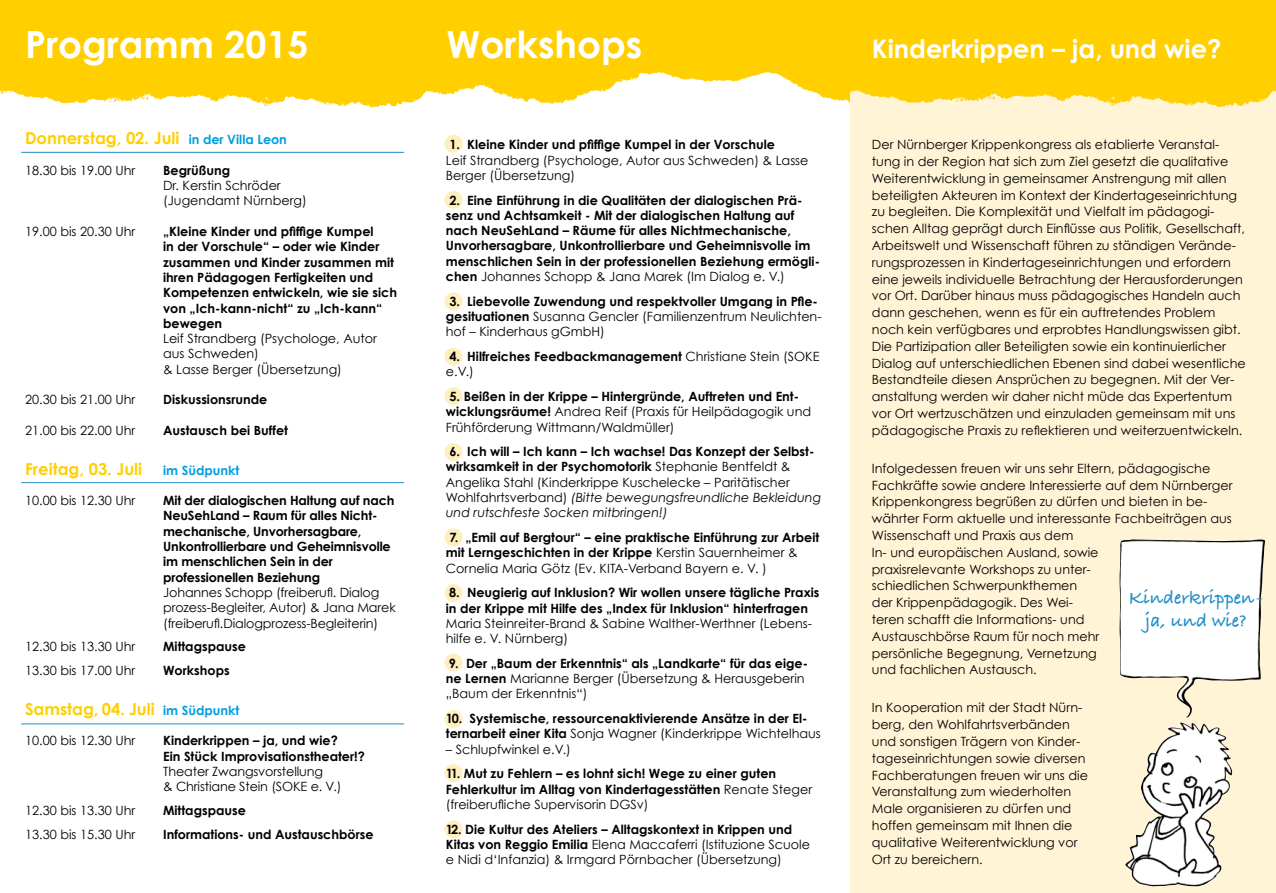
<style>
.page{position:relative;width:1276px;height:893px;background:#fff}
.page>*{position:absolute;margin:0;border:0;box-sizing:border-box;transform-origin:0 0}
.t1{font:700 37.5px "Century Gothic";color:#fff}
.t2{font:700 25.5px "Century Gothic";color:#fff}
.t3{font:19.5px/23.5px "Bradley Hand ITCTT Bold";color:#1c8ec9;text-align:center}
.t4{font:700 16.5px "Century Gothic";color:#ffcf00}
.t5{font:12.75px/16.8px "Century Gothic";color:#000}
.t6{font:700 12.75px/15.3px "Century Gothic";color:#000}
.t7{font:700 12.75px "Century Gothic";color:#009ee0}
.s1{font-size:12.75px;color:#009ee0}
.s2{font-weight:400}
.s3{font-weight:700}
.s4{font-style:italic}
</style>
<div class="page">
<img style="left:0;top:21px;width:808px;height:87px">
<div style="left:850px;top:87px;width:426px;height:806px;background:#fff4d6"></div>
<img style="left:1125px;top:724px;width:108px;height:163px">
<img style="left:1119px;top:539px;width:146px;height:179px">
<img style="left:808px;top:21px;width:468px;height:87px">
<hr style="left:21px;top:152px;width:383px;height:1px;background:#1c8ec9">
<hr style="left:21px;top:482px;width:383px;height:1px;background:#1c8ec9">
<hr style="left:21px;top:723px;width:383px;height:1px;background:#1c8ec9">
<div style="left:444px;top:135px;width:18px;height:18px;background:#ffefbf;border-radius:50%"></div>
<div style="left:444px;top:191px;width:18px;height:18px;background:#ffefbf;border-radius:50%"></div>
<div style="left:444px;top:820px;width:18px;height:18px;background:#ffefbf;border-radius:50%"></div>
<div style="left:444px;top:292px;width:18px;height:18px;background:#ffefbf;border-radius:50%"></div>
<div style="left:444px;top:348px;width:18px;height:18px;background:#ffefbf;border-radius:50%"></div>
<div style="left:444px;top:387px;width:18px;height:18px;background:#ffefbf;border-radius:50%"></div>
<div style="left:444px;top:443px;width:18px;height:18px;background:#ffefbf;border-radius:50%"></div>
<div style="left:444px;top:528px;width:18px;height:18px;background:#ffefbf;border-radius:50%"></div>
<div style="left:444px;top:584px;width:18px;height:18px;background:#ffefbf;border-radius:50%"></div>
<div style="left:444px;top:653px;width:18px;height:18px;background:#ffefbf;border-radius:50%"></div>
<div style="left:444px;top:710px;width:18px;height:18px;background:#ffefbf;border-radius:50%"></div>
<div style="left:444px;top:764px;width:18px;height:18px;background:#ffefbf;border-radius:50%"></div>
<div style="left:0;top:0;width:1276px;height:21px;background:#ffcf00"></div>
<h1 class="t1" style="left:25px;top:21px;width:285px">Programm 2015</h1>
<p class="t4" style="left:25px;top:128px;width:263px">Donnerstag, 02. Juli <span class="s1">in der Villa Leon</span></p>
<p class="t5" style="left:25px;top:162px;width:112px">18.30 bis 19.00 Uhr</p>
<p class="t6" style="left:163px;top:162px;width:69px">Begrüßung</p>
<p class="t5" style="left:163px;top:178px;width:145px;line-height:15.3px">Dr. Kerstin Schröder (Jugendamt Nürnberg)</p>
<p class="t5" style="left:25px;top:223px;width:112px">19.00 bis 20.30 Uhr</p>
<p class="t6" style="left:163px;top:223px;width:235px">„Kleine Kinder und pfiffige Kumpel<br>in der Vorschule“ – oder wie Kinder zusammen und Kinder zusammen mit ihren Pädagogen Fertigkeiten und<br>Kompetenzen entwickeln, wie sie sich von „Ich-kann-nicht“ zu „Ich-kann“ bewegen</p>
<p class="t5" style="left:163px;top:331px;width:215px;line-height:15.3px">Leif Strandberg (Psychologe, Autor aus Schweden)<br>&amp; Lasse Berger (Übersetzung)</p>
<p class="t5" style="left:25px;top:391px;width:112px">20.30 bis 21.00 Uhr</p>
<p class="t6" style="left:163px;top:392px;width:106px">Diskussionsrunde</p>
<p class="t5" style="left:25px;top:422px;width:112px">21.00 bis 22.00 Uhr</p>
<p class="t6" style="left:163px;top:422px;width:126px">Austausch bei Buffet</p>
<p class="t4" style="left:25px;top:458px;width:119px">Freitag, 03. Juli</p>
<p class="t7" style="left:163px;top:462px;width:78px">im Südpunkt</p>
<p class="t5" style="left:25px;top:492px;width:112px">10.00 bis 12.30 Uhr</p>
<p class="t6" style="left:163px;top:493px;width:233px">Mit der dialogischen Haltung auf nach NeuSehLand – Raum für alles Nicht&shy;mechanische, Unvorhersagbare, Unkontrollierbare und Geheimnisvolle im menschlichen Sein in der professionellen Beziehung</p>
<p class="t5" style="left:163px;top:584px;width:234px;line-height:15.3px">Johannes Schopp (freiberufl. Dialog prozess-Begleiter, Autor) &amp; Jana Marek (freiberufl.Dialogprozess-Begleiterin)</p>
<p class="t5" style="left:25px;top:638px;width:112px">12.30 bis 13.30 Uhr</p>
<p class="t6" style="left:163px;top:639px;width:84px">Mittagspause</p>
<p class="t5" style="left:25px;top:662px;width:112px">13.30 bis 17.00 Uhr</p>
<p class="t6" style="left:163px;top:663px;width:68px">Workshops</p>
<p class="t4" style="left:25px;top:698px;width:216px">Samstag, 04. Juli <span class="s1">im Südpunkt</span></p>
<p class="t5" style="left:25px;top:732px;width:112px">10.00 bis 12.30 Uhr</p>
<p class="t6" style="left:163px;top:733px;width:203px">Kinderkrippen – ja, und wie?<br>Ein Stück Improvisationstheater!?</p>
<p class="t5" style="left:163px;top:763px;width:180px;line-height:15.3px">Theater Zwangsvorstellung<br>&amp; Christiane Stein (SOKE e. V.)</p>
<p class="t5" style="left:25px;top:802px;width:112px">12.30 bis 13.30 Uhr</p>
<p class="t6" style="left:163px;top:802px;width:84px">Mittagspause</p>
<p class="t5" style="left:25px;top:826px;width:112px">13.30 bis 15.30 Uhr</p>
<p class="t6" style="left:163px;top:826px;width:212px">Informations- und Austauschbörse</p>
<h1 class="t1" style="left:446px;top:21px;width:197px">Workshops</h1>
<h2 class="t2" style="left:872px;top:33px;width:351px">Kinderkrippen – ja, und wie?</h2>
<p class="t6" style="left:449px;top:137px;width:327px">1. Kleine Kinder und pfiffige Kumpel in der Vorschule</p>
<p class="t5" style="left:446px;top:152px;width:364px;line-height:15.3px">Leif Strandberg (Psychologe, Autor aus Schweden) &amp; Lasse<br>Berger (Übersetzung)</p>
<p class="t6" style="left:446px;top:192px;width:376px">2. Eine Einführung in die Qualitäten der dialogischen Prä&shy;senz und Achtsamkeit - Mit der dialogischen Haltung auf nach NeuSehLand – Räume für alles Nichtmechanische, Unvorhersagbare, Unkontrollierbare und Geheimnisvolle im menschlichen Sein in der professionellen Beziehung ermögli&shy;chen <span class="s2">Johannes Schopp &amp; Jana Marek (Im Dialog e. V.)</span></p>
<p class="t6" style="left:446px;top:293px;width:377px">3. Liebevolle Zuwendung und respektvoller Umgang in Pfle&shy;gesituationen <span class="s2">Susanna Gencler (Familienzentrum Neulichten&shy;hof – Kinderhaus gGmbH)</span></p>
<p class="t6" style="left:446px;top:348px;width:375px">4. Hilfreiches Feedbackmanagement <span class="s2">Christiane Stein (SOKE e.V.)</span></p>
<p class="t5" style="left:446px;top:388px;width:367px;line-height:15.3px"><span class="s3">5. Beißen in der Krippe – Hintergründe, Auftreten und Ent&shy;wicklungsräume!</span> Andrea Reif (Praxis für Heilpädagogik und<br>Frühförderung Wittmann/Waldmüller)</p>
<p class="t5" style="left:446px;top:444px;width:377px;line-height:15.3px"><span class="s3">6. Ich will – Ich kann – Ich wachse! Das Konzept der Selbst&shy;wirksamkeit in der Psychomotorik</span> Stephanie Bentfeldt &amp; Angelika Stahl (Kinderkrippe Kuschelecke – Paritätischer Wohlfahrtsverband) <span class="s4">(Bitte bewegungsfreundliche Bekleidung und rutschfeste Socken mitbringen!)</span></p>
<p class="t6" style="left:446px;top:529px;width:375px">7. „Emil auf Bergtour“ – eine praktische Einführung zur Arbeit mit Lerngeschichten in der Krippe <span class="s2">Kerstin Sauernheimer &amp;<br>Cornelia Maria Götz (Ev. KITA-Verband Bayern e. V. )</span></p>
<p class="t6" style="left:446px;top:585px;width:375px">8. Neugierig auf Inklusion? Wir wollen unsere tägliche Praxis in der Krippe mit Hilfe des „Index für Inklusion“ hinterfragen</p>
<p class="t5" style="left:446px;top:615px;width:368px;line-height:15.3px">Maria Steinreiter-Brand &amp; Sabine Walther-Werthner (Lebens&shy;hilfe e. V. Nürnberg)</p>
<p class="t5" style="left:446px;top:655px;width:364px;line-height:15.3px"><span class="s3">9. Der „Baum der Erkenntnis“ als „Landkarte“ für das eige&shy;ne Lernen</span> Marianne Berger (Übersetzung &amp; Herausgeberin „Baum der Erkenntnis“)</p>
<p class="t6" style="left:446px;top:711px;width:376px">10. Systemische, ressourcenaktivierende Ansätze in der El&shy;ternarbeit einer Kita <span class="s2">Sonja Wagner (Kinderkrippe Wichtelhaus</span></p>
<p class="t5" style="left:446px;top:740px;width:127px">– Schlupfwinkel e.V.)</p>
<p class="t6" style="left:446px;top:766px;width:368px">11. Mut zu Fehlern – es lohnt sich! Wege zu einer guten<br>Fehlerkultur im Alltag von Kindertagesstätten <span class="s2">Renate Steger (freiberufliche Supervisorin DGSv)</span></p>
<p class="t5" style="left:446px;top:821px;width:366px;line-height:15.3px"><span class="s3">12. Die Kultur des Ateliers – Alltagskontext in Krippen und<br>Kitas von Reggio Emilia</span> Elena Maccaferri (Istituzione Scuole e Nidi d‘Infanzia) &amp; Irmgard Pörnbacher (Übersetzung)</p>
<p class="t5" style="left:872px;top:136px;width:375px">Der Nürnberger Krippenkongress als etablierte Veranstal&shy;tung in der Region hat sich zum Ziel gesetzt die qualitative Weiterentwicklung in gemeinsamer Anstrengung mit allen beteiligten Akteuren im Kontext der Kindertageseinrichtung zu begleiten. Die Komplexität und Vielfalt im pädagogi&shy;schen Alltag geprägt durch Einflüsse aus Politik, Gesellschaft, Arbeitswelt und Wissenschaft führen zu ständigen Verände&shy;rungsprozessen in Kindertageseinrichtungen und erfordern eine jeweils individuelle Betrachtung der Herausforderungen vor Ort. Darüber hinaus muss pädagogisches Handeln auch dann geschehen, wenn es für ein auftretendes Problem noch kein verfügbares und erprobtes Handlungswissen gibt.<br>Die Partizipation aller Beteiligten sowie ein kontinuierlicher Dialog auf unterschiedlichen Ebenen sind dabei wesentliche Bestandteile diesen Ansprüchen zu begegnen. Mit der Ver&shy;anstaltung werden wir daher nicht müde das Expertentum vor Ort wertzuschätzen und einzuladen gemeinsam mit uns pädagogische Praxis zu reflektieren und weiterzuentwickeln.</p>
<p class="t5" style="left:872px;top:460px;width:362px">Infolgedessen freuen wir uns sehr Eltern, pädagogische Fachkräfte sowie andere Interessierte auf dem Nürnberger Krippenkongress begrüßen zu dürfen und bieten in be&shy;währter Form aktuelle und interessante Fachbeiträgen aus Wissenschaft und Praxis aus dem<br>In- und europäischen Ausland, sowie<br>praxisrelevante Workshops zu unter-<br>schiedlichen Schwerpunkthemen<br>der Krippenpädagogik. Des Wei-<br>teren schafft die Informations- und<br>Austauschbörse Raum für noch mehr<br>persönliche Begegnung, Vernetzung<br>und fachlichen Austausch.</p>
<p class="t5" style="left:872px;top:699px;width:217px">In Kooperation mit der Stadt Nürn&shy;berg, den Wohlfahrtsverbänden und sonstigen Trägern von Kinder&shy;tageseinrichtungen sowie diversen<br>Fachberatungen freuen wir uns die<br>Veranstaltung zum wiederholten<br>Male organisieren zu dürfen und hoffen gemeinsam mit Ihnen die qualitative Weiterentwicklung vor<br>Ort zu bereichern.</p>
<h3 class="t3" style="left:1128px;top:585px;width:136px">Kinderkrippen&shy;ja, und wie?</h3>
</div>
